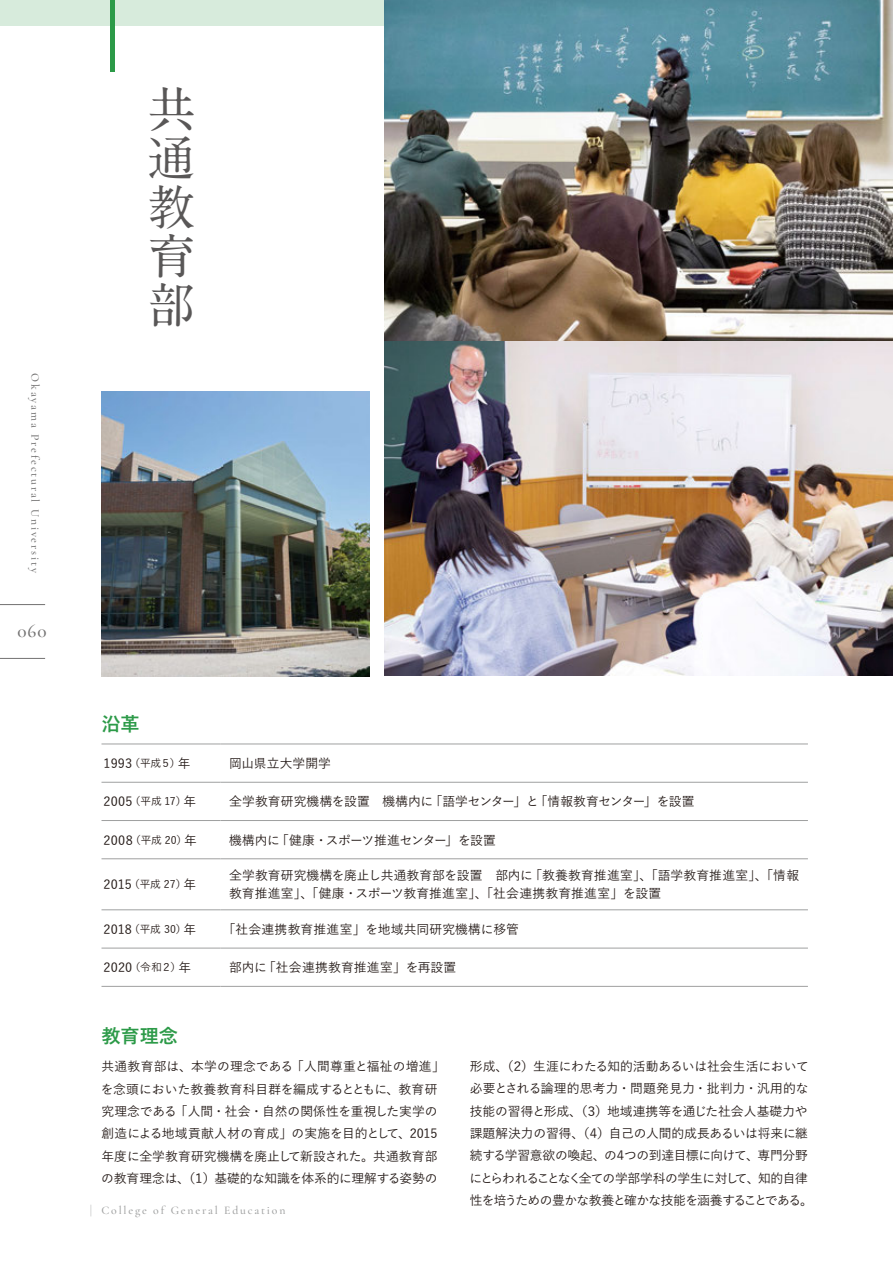
<style>
.page{position:relative;width:893px;height:1263px;background:#fff}
.page>*{position:absolute;margin:0;border:0;box-sizing:border-box;transform-origin:0 0}
.t1{font:700 47.85px/49.1px "A1 Mincho Std";color:#595757;text-align:justify}
.t2{font:700 19.2px "Yu Go";color:#2c9a48}
.t3{font:500 19.2px "Cormorant Garamond";color:#727171}
.t4{font:500 12.75px/22.4px "Yu Go";letter-spacing:-.005em;color:#221815}
.t5{font:500 12.75px "Yu Go";letter-spacing:.015em;color:#221815}
.t6{font:500 12.75px "Yu Go";letter-spacing:-.03em;color:#221815}
.t7{font:500 11.7px "Cormorant Garamond";letter-spacing:.155em;color:#727171}
.t8{font:500 11.7px "Cormorant Garamond";letter-spacing:.155em;color:#9fa0a0}
.t9{font:500 10.65px "Yu Go";letter-spacing:-.01em;color:#221815}
.s1{font-size:10.65px}
.s2{font-size:12.75px}
.s3{font-family:"Koz Min Pr 6 N";font-weight:400}
</style>
<div class="page">
<div style="left:0;top:0;width:893px;height:26px;background:#d7ebdc"></div>
<img style="left:385px;top:0;width:508px;height:676px">
<hr style="left:101px;top:744px;width:120px;height:1px;background:#9fa0a0">
<hr style="left:221px;top:744px;width:587px;height:1px;background:#9fa0a0">
<hr style="left:101px;top:782px;width:120px;height:1px;background:#9fa0a0">
<hr style="left:221px;top:782px;width:587px;height:1px;background:#9fa0a0">
<hr style="left:101px;top:820px;width:120px;height:1px;background:#9fa0a0">
<hr style="left:221px;top:820px;width:587px;height:1px;background:#9fa0a0">
<hr style="left:101px;top:858px;width:120px;height:1px;background:#9fa0a0">
<hr style="left:221px;top:858px;width:587px;height:1px;background:#9fa0a0">
<hr style="left:101px;top:909px;width:120px;height:1px;background:#9fa0a0">
<hr style="left:221px;top:909px;width:587px;height:1px;background:#9fa0a0">
<hr style="left:101px;top:948px;width:120px;height:1px;background:#9fa0a0">
<hr style="left:221px;top:948px;width:587px;height:1px;background:#9fa0a0">
<hr style="left:101px;top:986px;width:120px;height:1px;background:#9fa0a0">
<hr style="left:221px;top:986px;width:587px;height:1px;background:#9fa0a0">
<img style="left:101px;top:391px;width:268px;height:285px">
<hr style="left:0;top:604px;width:45px;height:1px;background:#727171">
<hr style="left:0;top:658px;width:45px;height:1px;background:#727171">
<hr style="left:111px;top:0;width:4px;height:71px;background:#2c9a48">
<p class="t7" style="left:42px;top:373px;width:201px;rotate:90deg">Okayama Prefectural University</p>
<h2 class="t3" style="left:18px;top:619px;width:30px">060</h2>
<h1 class="t1" style="left:148px;top:78px;width:48px">共通教育部</h1>
<h2 class="t2" style="left:101px;top:713px;width:40px">沿革</h2>
<p class="t4" style="left:104px;top:750px;width:88px">1993<span class="s1">（平成５）</span>年</p>
<p class="t4" style="left:229px;top:750px;width:103px">岡山県立大学開学</p>
<p class="t9" style="left:104px;top:792px;width:94px"><span class="s2">2005</span>（平成 17）<span class="s2">年</span></p>
<p class="t4" style="left:229px;top:789px;width:467px">全学教育研究機構を設置　機構内に「語学センター」と「情報教育センター」を設置</p>
<p class="t9" style="left:104px;top:830px;width:95px"><span class="s2">2008</span>（平成 20）<span class="s2">年</span></p>
<p class="t6" style="left:229px;top:828px;width:268px">機構内に「健康・スポーツ推進センター」を設置</p>
<p class="t9" style="left:104px;top:874px;width:94px"><span class="s2">2015</span>（平成 27）<span class="s2">年</span></p>
<p class="t4" style="left:229px;top:865px;width:571px;line-height:18.1px">全学教育研究機構を廃止し共通教育部を設置　部内に「教養教育推進室」、「語学教育推進室」、「情報教育推進室」、「健康・スポーツ教育推進室」、「社会連携教育推進室」を設置</p>
<p class="t9" style="left:104px;top:919px;width:94px"><span class="s2">2018</span>（平成 30）<span class="s2">年</span></p>
<p class="t5" style="left:223px;top:917px;width:298px">「社会連携教育推進室」を地域共同研究機構に移管</p>
<p class="t4" style="left:104px;top:954px;width:89px">2020<span class="s1">（令和２）</span>年</p>
<p class="t5" style="left:229px;top:955px;width:229px">部内に「社会連携教育推進室」を再設置</p>
<h2 class="t2" style="left:101px;top:1025px;width:78px">教育理念</h2>
<p class="t4" style="left:101px;top:1054px;width:345px">共通教育部は、本学の理念である「人間尊重と福祉の増進」を念頭においた教養教育科目群を編成するとともに、教育研究理念である「人間・社会・自然の関係性を重視した実学の創造による地域貢献人材の育成」の実施を目的として、2015年度に全学教育研究機構を廃止して新設された。共通教育部の教育理念は、（１）基礎的な知識を体系的に理解する姿勢の</p>
<p class="t8" style="left:85px;top:1203px;width:202px"><span class="s3">｜</span> College of General Education</p>
<p class="t4" style="left:470px;top:1054px;width:345px">形成、（２）生涯にわたる知的活動あるいは社会生活において必要とされる論理的思考力・問題発見力・批判力・汎用的な技能の習得と形成、（３）地域連携等を通じた社会人基礎力や課題解決力の習得、（４）自己の人間的成長あるいは将来に継続する学習意欲の喚起、の４つの到達目標に向けて、専門分野にとらわれることなく全ての学部学科の学生に対して、知的自律性を培うための豊かな教養と確かな技能を涵養することである。</p>
</div>
